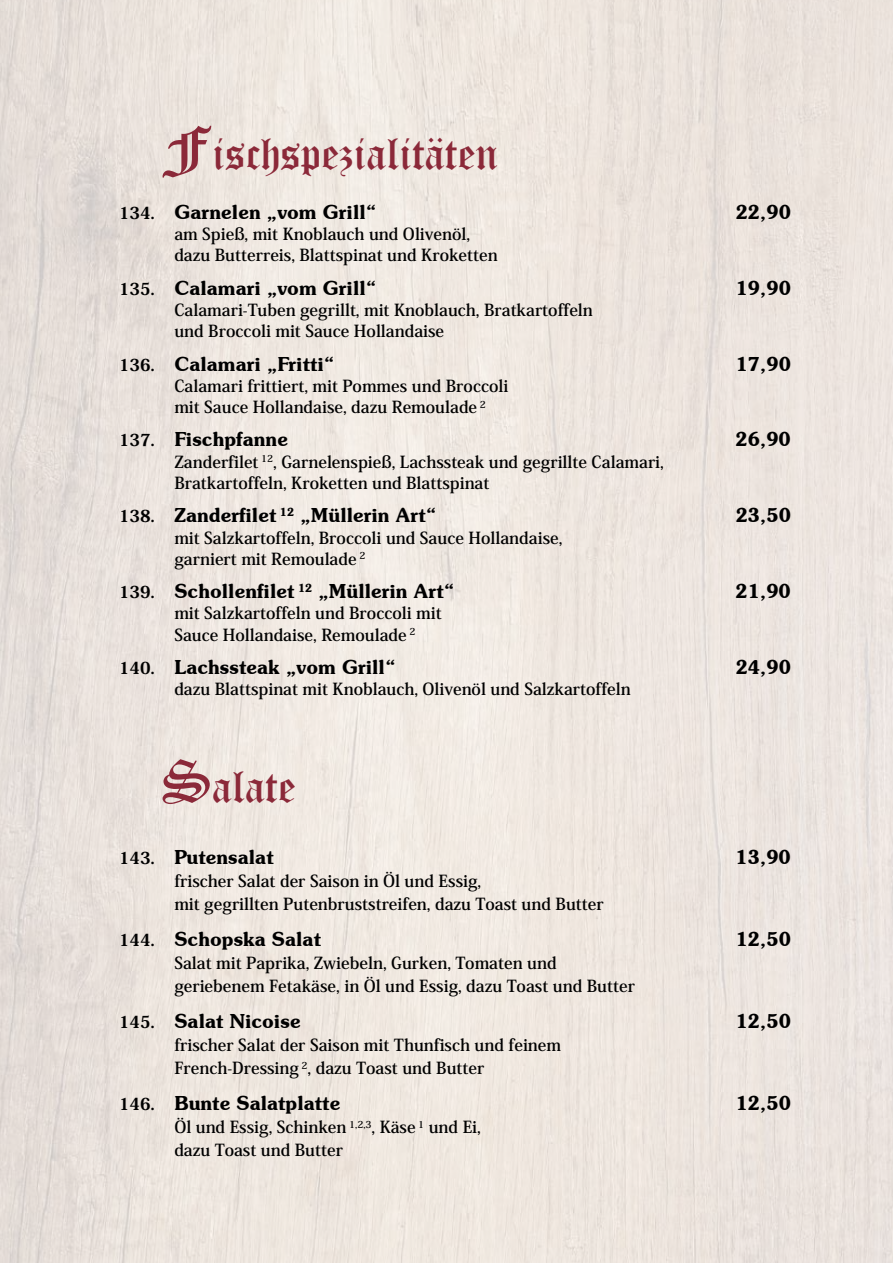
<style>
.page{position:relative;width:893px;height:1263px;background:#fff}
.page>*{position:absolute;margin:0;border:0;box-sizing:border-box;transform-origin:0 0}
.t1{font:45px "Old English Text";color:#8b2939}
.t2{font:600 19.5px "Souvenir IT Cby BT";color:#000}
.t3{font:700 16.5px/21.3px "Koz Min Pro";color:#000}
.s1{font-size:60px}
.s2{font-family:"Koz Min Pro";font-weight:800;font-size:16.5px}
</style>
<div class="page">
<img style="left:0;top:0;width:893px;height:1263px">
<h1 class="t1" style="left:162px;top:124px;width:338px"><span class="s1">F</span>ischspezialitäten</h1>
<p class="t2" style="left:119px;top:200px;width:259px"><span class="s2">134.</span> Garnelen „vom Grill“</p>
<p class="t2" style="left:736px;top:200px;width:57px">22,90</p>
<p class="t3" style="left:174px;top:223px;width:325px">am Spieß, mit Knoblauch und Olivenöl, dazu Butterreis, Blattspinat und Kroketten</p>
<p class="t2" style="left:119px;top:276px;width:259px"><span class="s2">135.</span> Calamari „vom Grill“</p>
<p class="t2" style="left:736px;top:276px;width:57px">19,90</p>
<p class="t3" style="left:174px;top:299px;width:420px">Calamari-Tuben gegrillt, mit Knoblauch, Bratkartoffeln und Broccoli mit Sauce Hollandaise</p>
<p class="t2" style="left:119px;top:351px;width:217px"><span class="s2">136.</span> Calamari „Fritti“</p>
<p class="t2" style="left:736px;top:351px;width:57px">17,90</p>
<p class="t3" style="left:174px;top:374px;width:336px">Calamari frittiert, mit Pommes und Broccoli mit Sauce Hollandaise, dazu Remoulade <sup>2</sup></p>
<p class="t2" style="left:119px;top:427px;width:170px"><span class="s2">137.</span> Fischpfanne</p>
<p class="t2" style="left:736px;top:427px;width:57px">26,90</p>
<p class="t3" style="left:174px;top:450px;width:491px">Zanderfilet <sup>12</sup>, Garnelenspieß, Lachssteak und gegrillte Calamari,<br>Bratkartoffeln, Kroketten und Blattspinat</p>
<p class="t2" style="left:119px;top:503px;width:319px"><span class="s2">138.</span> Zanderfilet <sup>12</sup> „Müllerin Art“</p>
<p class="t2" style="left:736px;top:503px;width:57px">23,50</p>
<p class="t3" style="left:174px;top:526px;width:390px">mit Salzkartoffeln, Broccoli und Sauce Hollandaise, garniert mit Remoulade <sup>2</sup></p>
<p class="t2" style="left:119px;top:579px;width:337px"><span class="s2">139.</span> Schollenfilet <sup>12</sup> „Müllerin Art“</p>
<p class="t2" style="left:736px;top:579px;width:57px">21,90</p>
<p class="t3" style="left:174px;top:602px;width:269px">mit Salzkartoffeln und Broccoli mit<br>Sauce Hollandaise, Remoulade <sup>2</sup></p>
<p class="t2" style="left:119px;top:655px;width:278px"><span class="s2">140.</span> Lachssteak „vom Grill“</p>
<p class="t2" style="left:736px;top:655px;width:57px">24,90</p>
<p class="t3" style="left:174px;top:678px;width:458px">dazu Blattspinat mit Knoblauch, Olivenöl und Salzkartoffeln</p>
<h1 class="t1" style="left:162px;top:758px;width:136px"><span class="s1">S</span>alate</h1>
<p class="t2" style="left:119px;top:844px;width:156px"><span class="s2">143.</span> Putensalat</p>
<p class="t2" style="left:736px;top:844px;width:57px">13,90</p>
<p class="t3" style="left:174px;top:868px;width:431px;line-height:23.2px">frischer Salat der Saison in Öl und Essig,<br>mit gegrillten Putenbruststreifen, dazu Toast und Butter</p>
<p class="t2" style="left:119px;top:926px;width:203px"><span class="s2">144.</span> Schopska Salat</p>
<p class="t2" style="left:736px;top:926px;width:57px">12,50</p>
<p class="t3" style="left:174px;top:950px;width:462px;line-height:23.2px">Salat mit Paprika, Zwiebeln, Gurken, Tomaten und geriebenem Fetakäse, in Öl und Essig, dazu Toast und Butter</p>
<p class="t2" style="left:119px;top:1008px;width:183px"><span class="s2">145.</span> Salat Nicoise</p>
<p class="t2" style="left:736px;top:1008px;width:57px">12,50</p>
<p class="t3" style="left:174px;top:1032px;width:388px;line-height:23.2px">frischer Salat der Saison mit Thunfisch und feinem<br>French-Dressing <sup>2</sup>, dazu Toast und Butter</p>
<p class="t2" style="left:119px;top:1090px;width:223px"><span class="s2">146.</span> Bunte Salatplatte</p>
<p class="t2" style="left:736px;top:1090px;width:57px">12,50</p>
<p class="t3" style="left:174px;top:1114px;width:308px;line-height:23.2px">Öl und Essig, Schinken <sup>1,2,3</sup>, Käse <sup>1</sup> und Ei, dazu Toast und Butter</p>
</div>
